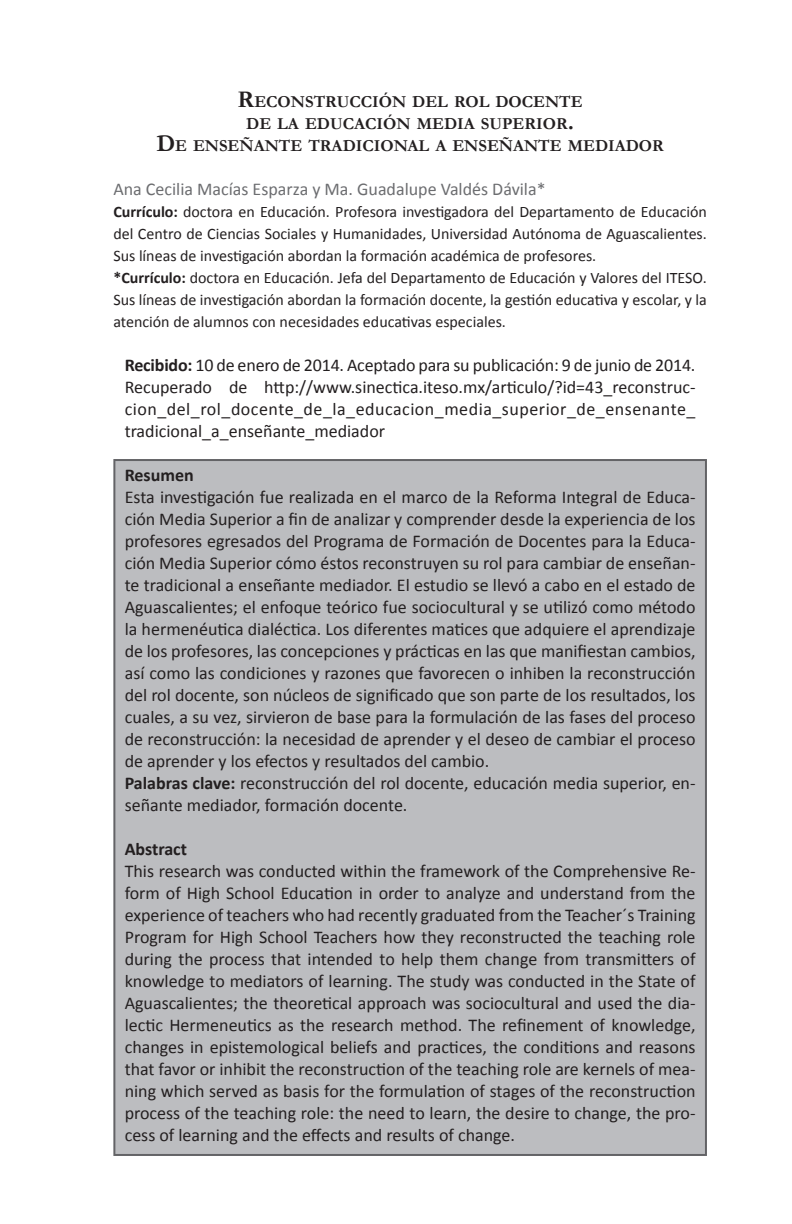
<style>
.page{position:relative;width:792px;height:1224px;background:#fff}
.page>*{position:absolute;margin:0;border:0;box-sizing:border-box;transform-origin:0 0}
.RESUMEN{font:18px/22px "Calibri";color:#231f20;text-align:justify}
.AUTOR{font:18px "Calibri";color:#6c6d70}
.ENCABEZADO_R{font:700 18px "Calibri";color:#231f20}
.TITULO{font:700 16.8px/22px "Garamond";color:#231f20;text-align:center}
.CURRICULLUM{font:16px/22px "Calibri";color:#231f20;text-align:justify}
.s1{font-size:24px}
.s2{font-weight:700}
</style>
<div class="page">
<div style="left:113px;top:459px;width:594px;height:697px;background:#bcbdc0;border:2px solid #636366"></div>
<p class="TITULO" style="left:156px;top:90px;width:509px"><span class="s1">R</span>ECONSTRUCCIÓN DEL ROL DOCENTE<br>DE LA EDUCACIÓN MEDIA SUPERIOR<span class="s1">.<br>D</span>E ENSEÑANTE TRADICIONAL A ENSEÑANTE MEDIADOR</p>
<p class="AUTOR" style="left:113px;top:178px;width:434px">Ana Cecilia Macías Esparza y Ma. Guadalupe Valdés Dávila*</p>
<p class="CURRICULLUM" style="left:113px;top:201px;width:595px"><span class="s2">Currículo:</span> doctora en Educación. Profesora investigadora del Departamento de Educación del Centro de Ciencias Sociales y Humanidades, Universidad Autónoma de Aguascalientes.<br>Sus líneas de investigación abordan la formación académica de profesores.</p>
<p class="CURRICULLUM" style="left:113px;top:267px;width:595px"><span class="s2">*Currículo:</span> doctora en Educación. Jefa del Departamento de Educación y Valores del ITESO.<br>Sus líneas de investigación abordan la formación docente, la gestión educativa y escolar, y la atención de alumnos con necesidades educativas especiales.</p>
<p class="RESUMEN" style="left:125px;top:354px;width:572px"><span class="s2">Recibido:</span> 10 de enero de 2014. Aceptado para su publicación: 9 de junio de 2014.</p>
<p class="RESUMEN" style="left:125px;top:376px;width:572px">Recuperado de http://www.sinectica.iteso.mx/articulo/?id=43_reconstruc&shy;cion_del_rol_docente_de_la_educacion_media_superior_de_ensenante_ tradicional_a_enseñante_mediador</p>
<p class="ENCABEZADO_R" style="left:125px;top:464px;width:71px">Resumen</p>
<p class="RESUMEN" style="left:125px;top:486px;width:572px">Esta investigación fue realizada en el marco de la Reforma Integral de Educa&shy;ción Media Superior a fin de analizar y comprender desde la experiencia de los profesores egresados del Programa de Formación de Docentes para la Educa&shy;ción Media Superior cómo éstos reconstruyen su rol para cambiar de enseñan&shy;te tradicional a enseñante mediador. El estudio se llevó a cabo en el estado de Aguascalientes; el enfoque teórico fue sociocultural y se utilizó como método la hermenéutica dialéctica. Los diferentes matices que adquiere el aprendizaje de los profesores, las concepciones y prácticas en las que manifiestan cambios, así como las condiciones y razones que favorecen o inhiben la reconstrucción del rol docente, son núcleos de significado que son parte de los resultados, los cuales, a su vez, sirvieron de base para la formulación de las fases del proceso de reconstrucción: la necesidad de aprender y el deseo de cambiar el proceso de aprender y los efectos y resultados del cambio.</p>
<p class="RESUMEN" style="left:125px;top:772px;width:572px"><span class="s2">Palabras clave:</span> reconstrucción del rol docente, educación media superior, en&shy;señante mediador, formación docente.</p>
<p class="ENCABEZADO_R" style="left:125px;top:838px;width:64px">Abstract</p>
<p class="RESUMEN" style="left:125px;top:860px;width:572px">This research was conducted within the framework of the Comprehensive Re&shy;form of High School Education in order to analyze and understand from the experience of teachers who had recently graduated from the Teacher´s Training Program for High School Teachers how they reconstructed the teaching role during the process that intended to help them change from transmitters of knowledge to mediators of learning. The study was conducted in the State of Aguascalientes; the theoretical approach was sociocultural and used the dia&shy;lectic Hermeneutics as the research method. The refinement of knowledge, changes in epistemological beliefs and practices, the conditions and reasons that favor or inhibit the reconstruction of the teaching role are kernels of mea&shy;ning which served as basis for the formulation of stages of the reconstruction process of the teaching role: the need to learn, the desire to change, the pro&shy;cess of learning and the effects and results of change.</p>
</div>
